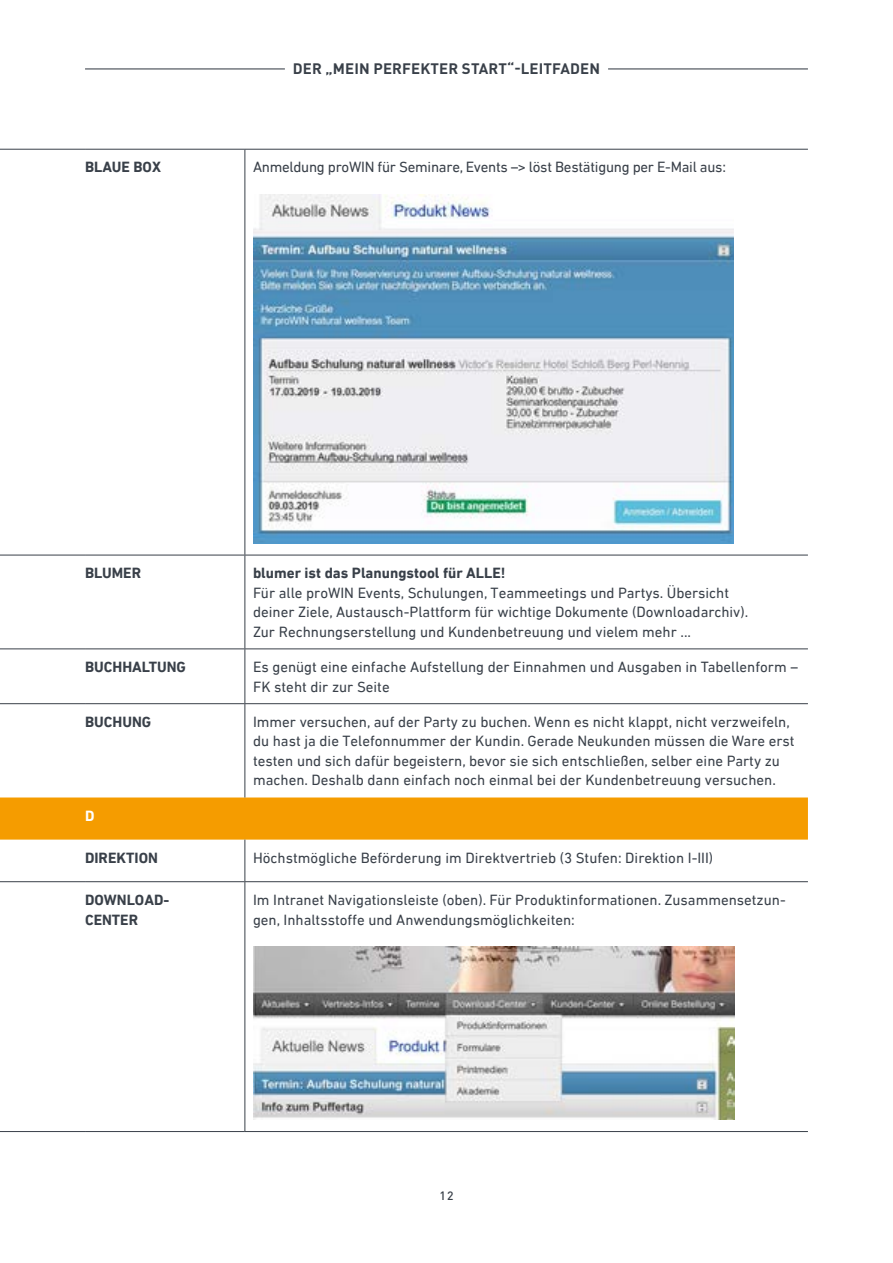
<style>
.page{position:relative;width:893px;height:1263px;background:#fff}
.page>*{position:absolute;margin:0;border:0;box-sizing:border-box;transform-origin:0 0}
.t1{font:15px/19.5px "DIN Next LT Pro";color:#394049}
.t2{font:700 15px/19.5px "DIN Next LT Pro";color:#394049}
.t3{font:15px "DIN Next LT Pro";letter-spacing:-.02em;color:#394049}
.t4{font:700 15px "DIN Pro";letter-spacing:.01em;color:#394049}
.t5{font:700 15px "DIN Next LT Pro";color:#fff}
.t6{font:500 12px "DIN Pro";color:#394049}
</style>
<div class="page">
<div style="left:0;top:797px;width:808px;height:43px;background:#f59c00"></div>
<hr style="left:85px;top:149px;width:160px;height:1px;background:#394049">
<hr style="left:245px;top:149px;width:563px;height:1px;background:#394049">
<hr style="left:85px;top:555px;width:160px;height:1px;background:#394049">
<hr style="left:245px;top:555px;width:563px;height:1px;background:#394049">
<hr style="left:85px;top:648px;width:160px;height:1px;background:#394049">
<hr style="left:245px;top:648px;width:563px;height:1px;background:#394049">
<hr style="left:85px;top:703px;width:160px;height:1px;background:#394049">
<hr style="left:245px;top:703px;width:563px;height:1px;background:#394049">
<hr style="left:244px;top:555px;width:1px;height:93px;background:#394049">
<hr style="left:244px;top:649px;width:1px;height:54px;background:#394049">
<hr style="left:244px;top:704px;width:1px;height:93px;background:#394049">
<hr style="left:244px;top:840px;width:1px;height:41px;background:#394049">
<hr style="left:244px;top:882px;width:1px;height:249px;background:#394049">
<hr style="left:0;top:149px;width:85px;height:1px;background:#394049">
<hr style="left:0;top:555px;width:85px;height:1px;background:#394049">
<hr style="left:0;top:648px;width:85px;height:1px;background:#394049">
<hr style="left:0;top:703px;width:85px;height:1px;background:#394049">
<hr style="left:244px;top:150px;width:1px;height:405px;background:#394049">
<hr style="left:0;top:1131px;width:85px;height:1px;background:#394049">
<hr style="left:85px;top:1131px;width:160px;height:1px;background:#394049">
<hr style="left:245px;top:1131px;width:563px;height:1px;background:#394049">
<hr style="left:0;top:881px;width:85px;height:1px;background:#394049">
<hr style="left:85px;top:881px;width:160px;height:1px;background:#394049">
<hr style="left:245px;top:881px;width:563px;height:1px;background:#394049">
<img style="left:253px;top:194px;width:480px;height:349px">
<img style="left:253px;top:946px;width:481px;height:173px">
<hr style="left:85px;top:68px;width:200px;height:1px;background:#394049">
<hr style="left:608px;top:68px;width:200px;height:1px;background:#394049">
<p class="t4" style="left:293px;top:59px;width:309px">DER „MEIN PERFEKTER START“-LEITFADEN</p>
<p class="t2" style="left:85px;top:158px;width:77px">BLAUE BOX</p>
<p class="t3" style="left:253px;top:159px;width:474px">Anmeldung proWIN für Seminare, Events –&gt; löst Bestätigung per E-Mail aus:</p>
<p class="t2" style="left:85px;top:563px;width:57px">BLUMER</p>
<p class="t2" style="left:253px;top:563px;width:254px">blumer ist das Planungstool für ALLE!</p>
<p class="t1" style="left:253px;top:583px;width:497px">Für alle proWIN Events, Schulungen, Teammeetings und Partys. Übersicht deiner Ziele, Austausch-Plattform für wichtige Dokumente (Downloadarchiv).<br>Zur Rechnungserstellung und Kundenbetreuung und vielem mehr ...</p>
<p class="t2" style="left:85px;top:657px;width:103px">BUCHHALTUNG</p>
<p class="t1" style="left:253px;top:657px;width:546px">Es genügt eine einfache Aufstellung der Einnahmen und Ausgaben in Tabellenform –<br>FK steht dir zur Seite</p>
<p class="t2" style="left:85px;top:712px;width:68px">BUCHUNG</p>
<p class="t1" style="left:253px;top:712px;width:543px">Immer versuchen, auf der Party zu buchen. Wenn es nicht klappt, nicht verzweifeln, du hast ja die Telefonnummer der Kundin. Gerade Neukunden müssen die Ware erst testen und sich dafür begeistern, bevor sie sich entschließen, selber eine Party zu machen. Deshalb dann einfach noch einmal bei der Kundenbetreuung versuchen.</p>
<p class="t5" style="left:85px;top:807px;width:11px">D</p>
<p class="t2" style="left:85px;top:848px;width:74px">DIREKTION</p>
<p class="t1" style="left:253px;top:848px;width:462px">Höchstmögliche Beförderung im Direktvertrieb (3 Stufen: Direktion I-III)</p>
<p class="t2" style="left:85px;top:890px;width:86px">DOWNLOAD-<br>CENTER</p>
<p class="t1" style="left:253px;top:890px;width:534px">Im Intranet Navigationsleiste (oben). Für Produktinformationen. Zusammensetzun&shy;gen, Inhaltsstoffe und Anwendungsmöglichkeiten:</p>
<p class="t6" style="left:439px;top:1187px;width:16px">12</p>
</div>
